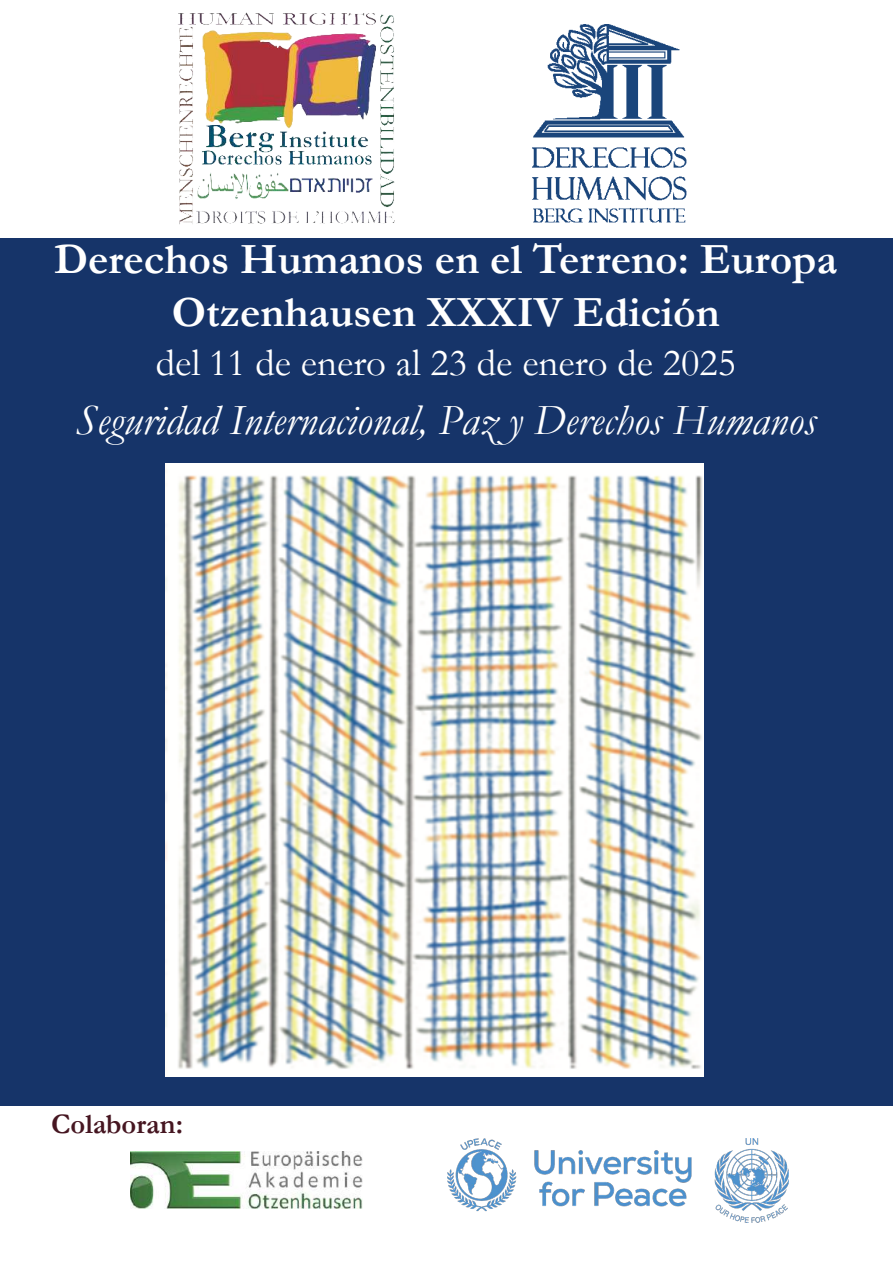
<style>
.page{position:relative;width:893px;height:1263px;background:#fff}
.page>*{position:absolute;margin:0;border:0;box-sizing:border-box;transform-origin:0 0}
.t1{font:700 43.5px/52.2px "Garamond";color:#fff;text-align:center}
.t2{font:italic 43.5px "Garamond";color:#fff}
.t3{font:39px "Garamond";color:#fff}
.t4{font:700 28.5px "Garamond";color:#461621}
</style>
<div class="page">
<div style="left:0;top:238px;width:893px;height:868px;background:#163469"></div>
<img style="left:130px;top:1152px;width:233px;height:56px">
<img style="left:178px;top:12px;width:217px;height:213px">
<img style="left:532px;top:24px;width:155px;height:199px">
<img style="left:447px;top:1138px;width:342px;height:85px">
<img style="left:165px;top:464px;width:538px;height:612px">
<p class="t1" style="left:54px;top:234px;width:785px">Derechos Humanos en el Terreno: Europa<br>Otzenhausen XXXIV Edición</p>
<p class="t3" style="left:156px;top:341px;width:582px">del 11 de enero al 23 de enero de 2025</p>
<p class="t2" style="left:75px;top:397px;width:742px">Seguridad Internacional, Paz y Derechos Humanos</p>
<p class="t4" style="left:51px;top:1108px;width:133px">Colaboran:</p>
</div>
